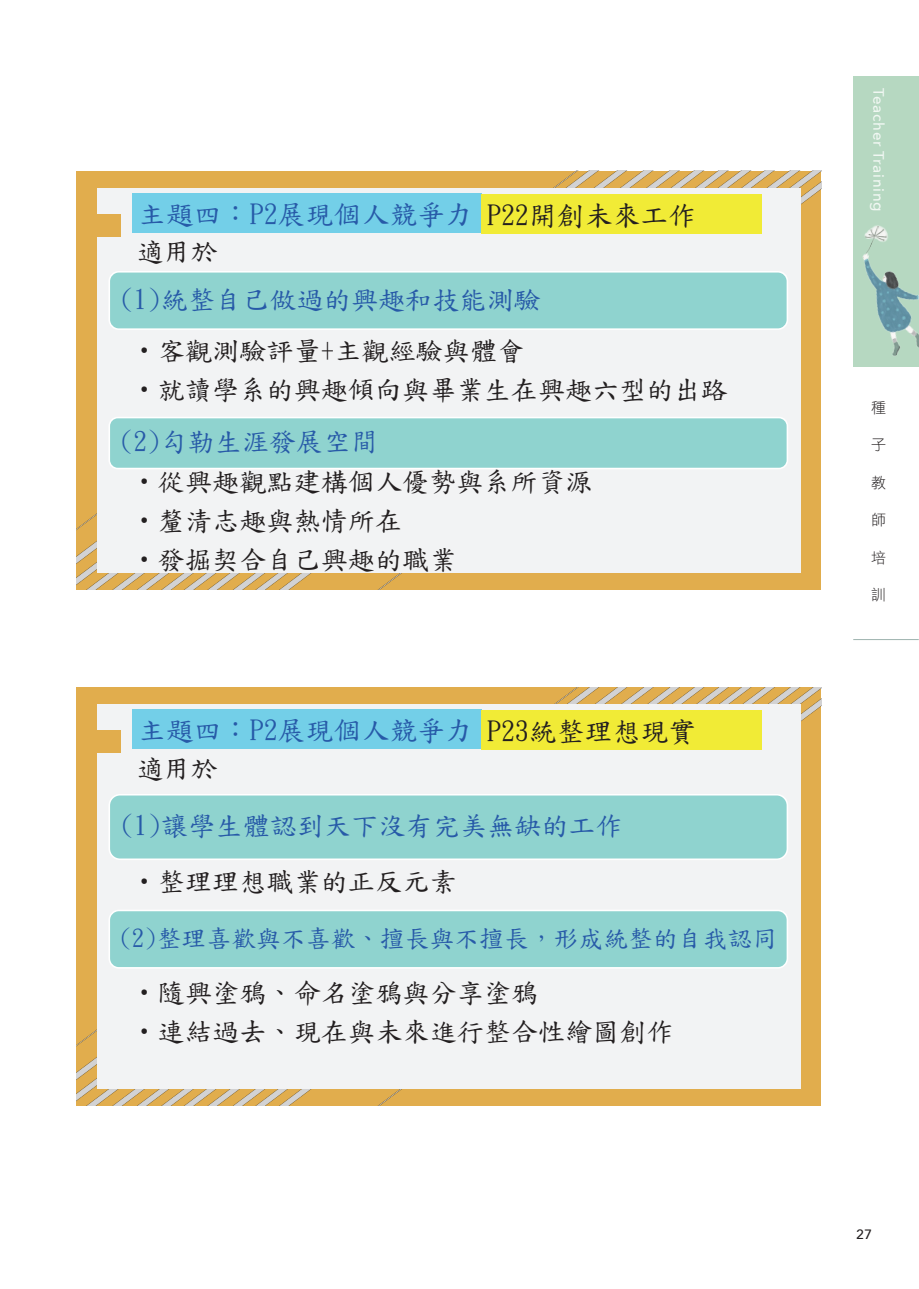
<style>
.page{position:relative;width:919px;height:1289px;background:#fff}
.page>*{position:absolute;margin:0;border:0;box-sizing:border-box;transform-origin:0 0}
.t1{font:27.9px "DF Kai Shu SB Estd BF";color:#275aa8}
.t2{font:27.9px "DF Kai Shu SB Estd BF";color:#231f20}
.t3{font:27.15px "DF Kai Shu SB Estd BF";color:#231f20}
.t4{font:27.15px "DF Kai Shu SB Estd BF";color:#275aa8}
.t5{font:24.9px "DF Kai Shu SB Estd BF";color:#275aa8}
.t6{font:500 15px "Avenir Next";letter-spacing:.05em;color:#fff}
.t7{font:15px "DF Hei Std W3";color:#231f20}
.t8{font:500 13.5px "Avenir Next";color:#231f20}
.s1{font-family:"P Ming Li U"}
</style>
<div class="page">
<div style="left:853px;top:76px;width:65px;height:290px;background:#b6d8c1"></div>
<img style="left:864px;top:225px;width:24px;height:22px">
<img style="left:853px;top:247px;width:65px;height:120px">
<hr style="left:853px;top:639px;width:65px;height:1px;background:#9db3ae">
<img style="left:77px;top:171px;width:744px;height:418px">
<div style="left:97px;top:188px;width:703px;height:384px;background:#f2f3f4"></div>
<div style="left:77px;top:215px;width:43px;height:22px;background:#e1ad4d"></div>
<div style="left:132px;top:193px;width:350px;height:40px;background:#73cfe8"></div>
<div style="left:108px;top:271px;width:680px;height:59px;background:#8fd3cf;border:2px solid #fff;border-radius:10px"></div>
<div style="left:108px;top:417px;width:680px;height:52px;background:#8fd3cf;border:2px solid #fff;border-radius:8px"></div>
<div style="left:481px;top:194px;width:280px;height:40px;background:#f1eb36"></div>
<img style="left:77px;top:687px;width:744px;height:418px">
<div style="left:97px;top:704px;width:703px;height:384px;background:#f2f3f4"></div>
<div style="left:77px;top:731px;width:43px;height:22px;background:#e1ad4d"></div>
<div style="left:132px;top:709px;width:350px;height:39px;background:#73cfe8"></div>
<div style="left:108px;top:794px;width:680px;height:66px;background:#8fd3cf;border:2px solid #fff;border-radius:11px"></div>
<div style="left:108px;top:909px;width:680px;height:59px;background:#8fd3cf;border:2px solid #fff;border-radius:10px"></div>
<div style="left:481px;top:710px;width:280px;height:39px;background:#f1eb36"></div>
<p class="t1" style="left:138px;top:200px;width:336px">主題四：P2展現個人競爭力</p>
<p class="t3" style="left:136px;top:239px;width:83px">適用於</p>
<p class="t2" style="left:487px;top:201px;width:211px">P22開創未來工作</p>
<p class="t4" style="left:120px;top:286px;width:422px">(1)統整自己做過的興趣和技能測驗</p>
<p class="t3" style="left:131px;top:337px;width:395px">•客觀測驗評量+主觀經驗與體會</p>
<p class="t3" style="left:131px;top:376px;width:613px">•就讀學系的興趣傾向與畢業生在興趣六型的出路</p>
<p class="t4" style="left:120px;top:428px;width:259px">(2)勾勒生涯發展空間</p>
<p class="t3" style="left:131px;top:468px;width:463px">•從興趣觀點建構個人優勢與系所資源</p>
<p class="t3" style="left:131px;top:507px;width:273px">•釐清志趣與熱情所在</p>
<p class="t3" style="left:131px;top:546px;width:327px">•發掘契合自己興趣的職業</p>
<p class="t1" style="left:138px;top:716px;width:336px">主題四：P2展現個人競爭力</p>
<p class="t3" style="left:136px;top:754px;width:83px">適用於</p>
<p class="t2" style="left:487px;top:717px;width:211px">P23統整理想現實</p>
<p class="t4" style="left:120px;top:812px;width:504px">(1)讓學生體認到天下沒有完美無缺的工作</p>
<p class="t3" style="left:131px;top:868px;width:327px">•整理理想職業的正反元素</p>
<p class="t5" style="left:119px;top:925px;width:659px">(2)整理喜歡與不喜歡<span class="s1">、</span>擅長與不擅長<span class="s1">，</span>形成統整的自我認同</p>
<p class="t3" style="left:131px;top:979px;width:409px">•隨興塗鴉<span class="s1">、</span>命名塗鴉與分享塗鴉</p>
<p class="t3" style="left:131px;top:1018px;width:544px">•連結過去<span class="s1">、</span>現在與未來進行整合性繪圖創作</p>
<p class="t6" style="left:891px;top:88px;width:125px;rotate:90deg">Teacher Training</p>
<p class="t7" style="left:870px;top:399px;width:16px">種</p>
<p class="t7" style="left:870px;top:437px;width:16px">子</p>
<p class="t7" style="left:870px;top:474px;width:16px">教</p>
<p class="t7" style="left:870px;top:512px;width:16px">師</p>
<p class="t7" style="left:870px;top:549px;width:16px">培</p>
<p class="t7" style="left:870px;top:587px;width:15px">訓</p>
<p class="t8" style="left:856px;top:1223px;width:18px">27</p>
</div>
